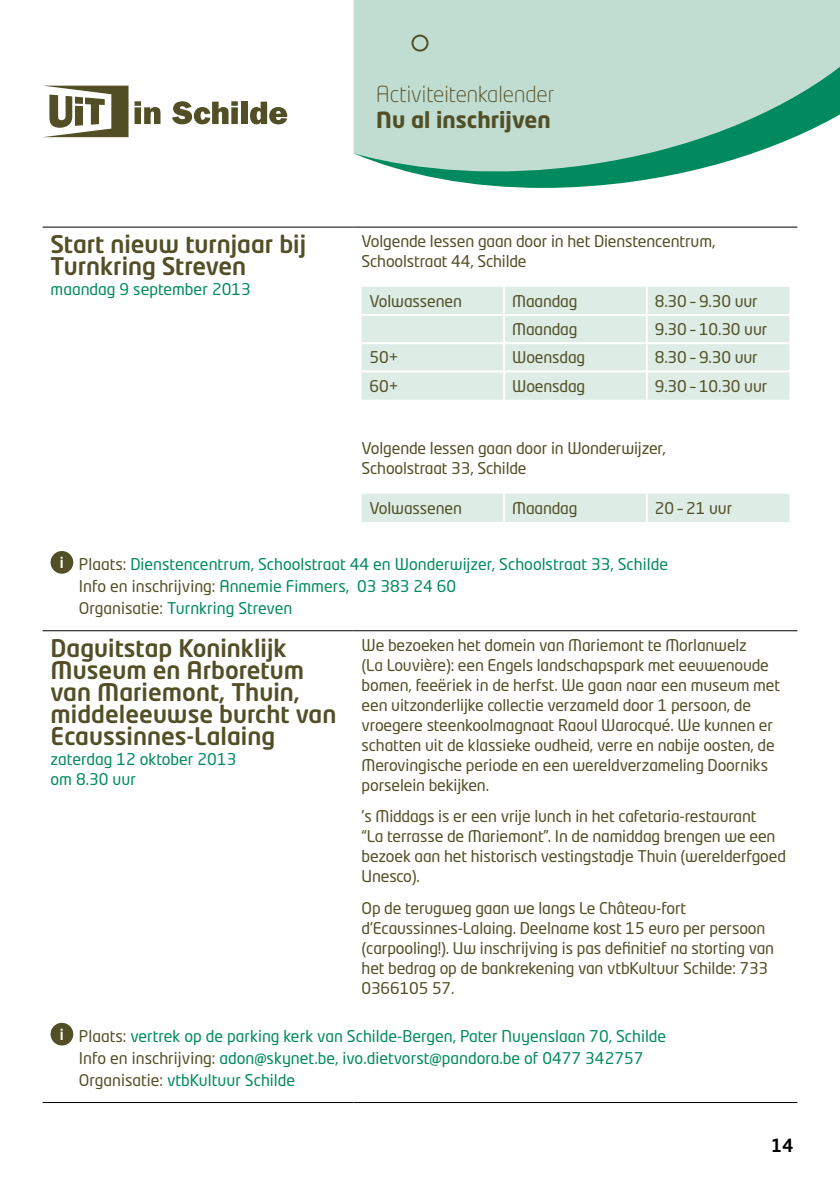
<style>
.page{position:relative;width:840px;height:1191px;background:#fff}
.page>*{position:absolute;margin:0;border:0;box-sizing:border-box;transform-origin:0 0}
.t1{font:500 24px/22px "Neo Tech Std";color:#524f26}
.t2{font:300 22px "Neo Tech Std";color:#524f26}
.t3{font:700 22px "Neo Tech Std";color:#524f26}
.t4{font:500 18px "Neo Tech Std";color:#000}
.t5{font:16px/20px "Neo Tech Std";letter-spacing:-.01em;color:#524f26}
.t6{font:16px/22px "Neo Tech Std";color:#008a5e}
.s1{font-weight:500;font-size:14.6px;color:#fff}
.s2{color:#524f26}
</style>
<div class="page">
<svg style="left:44px;top:86px;width:84px;height:51px"></svg>
<svg style="left:134px;top:101px;width:26px;height:23px"></svg>
<svg style="left:172px;top:101px;width:66px;height:23px"></svg>
<div style="left:241px;top:102px;width:6px;height:22px;background:#524f26"></div>
<svg style="left:250px;top:102px;width:37px;height:22px"></svg>
<svg style="left:353px;top:0;width:486px;height:188px;background:#b0d6c9"></svg>
<div style="left:411px;top:35px;width:17px;height:17px;border:2px solid #524f26;border-radius:50%"></div>
<hr style="left:43px;top:227px;width:310px;height:1px;background:#000">
<hr style="left:353px;top:227px;width:444px;height:1px;background:#000">
<hr style="left:43px;top:630px;width:310px;height:1px;background:#000">
<hr style="left:353px;top:630px;width:444px;height:1px;background:#000">
<hr style="left:43px;top:1102px;width:310px;height:1px;background:#000">
<hr style="left:353px;top:1102px;width:444px;height:1px;background:#000">
<div style="left:361px;top:287px;width:428px;height:113px;background:#ddece5"></div>
<hr style="left:503px;top:287px;width:2px;height:27px;background:#fff">
<hr style="left:645px;top:287px;width:2px;height:27px;background:#fff">
<hr style="left:361px;top:314px;width:143px;height:2px;background:#fff">
<hr style="left:504px;top:314px;width:142px;height:2px;background:#fff">
<hr style="left:503px;top:316px;width:2px;height:26px;background:#fff">
<hr style="left:646px;top:314px;width:143px;height:2px;background:#fff">
<hr style="left:645px;top:316px;width:2px;height:26px;background:#fff">
<hr style="left:361px;top:342px;width:143px;height:2px;background:#fff">
<hr style="left:504px;top:342px;width:142px;height:2px;background:#fff">
<hr style="left:503px;top:344px;width:2px;height:26px;background:#fff">
<hr style="left:646px;top:342px;width:143px;height:2px;background:#fff">
<hr style="left:645px;top:344px;width:2px;height:26px;background:#fff">
<hr style="left:361px;top:370px;width:143px;height:2px;background:#fff">
<hr style="left:504px;top:370px;width:142px;height:2px;background:#fff">
<hr style="left:503px;top:372px;width:2px;height:28px;background:#fff">
<hr style="left:646px;top:370px;width:143px;height:2px;background:#fff">
<hr style="left:645px;top:372px;width:2px;height:28px;background:#fff">
<div style="left:361px;top:494px;width:428px;height:28px;background:#ddece5"></div>
<hr style="left:503px;top:494px;width:2px;height:28px;background:#fff">
<hr style="left:645px;top:494px;width:2px;height:28px;background:#fff">
<div style="left:51px;top:551px;width:22px;height:23px;background:#524f26;border-radius:50%"></div>
<div style="left:51px;top:1022px;width:22px;height:23px;background:#524f26;border-radius:50%"></div>
<h1 class="t1" style="left:51px;top:233px;width:257px">Start nieuw turnjaar bij<br>Turnkring Streven</h1>
<p class="t6" style="left:51px;top:278px;width:201px">maandag 9 september 2013</p>
<h2 class="t2" style="left:376px;top:81px;width:180px">Activiteitenkalender</h2>
<h2 class="t3" style="left:376px;top:106px;width:176px">Nu al inschrijven</h2>
<p class="t5" style="left:361px;top:231px;width:355px">Volgende lessen gaan door in het Dienstencentrum,<br>Schoolstraat 44, Schilde</p>
<p class="t5" style="left:369px;top:291px;width:94px">Volwassenen</p>
<p class="t5" style="left:512px;top:291px;width:67px">Maandag</p>
<p class="t5" style="left:654px;top:291px;width:104px">8.30 – 9.30 uur</p>
<p class="t5" style="left:512px;top:319px;width:67px">Maandag</p>
<p class="t5" style="left:654px;top:319px;width:114px">9.30 – 10.30 uur</p>
<p class="t5" style="left:369px;top:347px;width:30px">50+</p>
<p class="t5" style="left:512px;top:347px;width:74px">Woensdag</p>
<p class="t5" style="left:654px;top:347px;width:104px">8.30 – 9.30 uur</p>
<p class="t5" style="left:369px;top:375px;width:30px">60+</p>
<p class="t5" style="left:512px;top:375px;width:74px">Woensdag</p>
<p class="t5" style="left:654px;top:375px;width:114px">9.30 – 10.30 uur</p>
<p class="t5" style="left:361px;top:438px;width:306px">Volgende lessen gaan door in Wonderwijzer,<br>Schoolstraat 33, Schilde</p>
<p class="t5" style="left:369px;top:498px;width:94px">Volwassenen</p>
<p class="t5" style="left:512px;top:498px;width:67px">Maandag</p>
<p class="t5" style="left:654px;top:498px;width:79px">20 – 21 uur</p>
<p class="t6" style="left:79px;top:552px;width:590px;text-indent:-19px"><span class="s1">i</span> <span class="s2">Plaats:</span> Dienstencentrum, Schoolstraat 44 en Wonderwijzer, Schoolstraat 33, Schilde<br><span class="s2">Info en inschrijving:</span> Annemie Fimmers, 03 383 24 60<br><span class="s2">Organisatie:</span> Turnkring Streven</p>
<h1 class="t1" style="left:51px;top:636px;width:287px">Daguitstap Koninklijk<br>Museum en Arboretum van Mariemont, Thuin, middeleeuwse burcht van<br>Ecaussinnes-Lalaing</h1>
<p class="t6" style="left:51px;top:749px;width:187px;line-height:20px">zaterdag 12 oktober 2013 om 8.30 uur</p>
<p class="t5" style="left:361px;top:635px;width:420px">We bezoeken het domein van Mariemont te Morlanwelz<br>(La Louvière): een Engels landschapspark met eeuwenoude bomen, feeëriek in de herfst. We gaan naar een museum met een uitzonderlijke collectie verzameld door 1 persoon, de vroegere steenkoolmagnaat Raoul Warocqué. We kunnen er schatten uit de klassieke oudheid, verre en nabije oosten, de Merovingische periode en een wereldverzameling Doorniks porselein bekijken.</p>
<p class="t5" style="left:361px;top:806px;width:425px">’s Middags is er een vrije lunch in het cafetaria-restaurant<br>“La terrasse de Mariemont”. In de namiddag brengen we een bezoek aan het historisch vestingstadje Thuin (werelderfgoed Unesco).</p>
<p class="t5" style="left:361px;top:897px;width:414px">Op de terugweg gaan we langs Le Château-fort d’Ecaussinnes-Lalaing. Deelname kost 15 euro per persoon (carpooling!). Uw inschrijving is pas definitief na storting van het bedrag op de bankrekening van vtbKultuur Schilde: 733<br>0366105 57.</p>
<p class="t6" style="left:79px;top:1024px;width:588px;text-indent:-19px"><span class="s1">i</span> <span class="s2">Plaats:</span> vertrek op de parking kerk van Schilde-Bergen, Pater Nuyenslaan 70, Schilde<br><span class="s2">Info en inschrijving:</span> adon@skynet.be, ivo.dietvorst@pandora.be of 0477 342757<br><span class="s2">Organisatie:</span> vtbKultuur Schilde</p>
<p class="t4" style="left:770px;top:1133px;width:24px">14</p>
</div>
